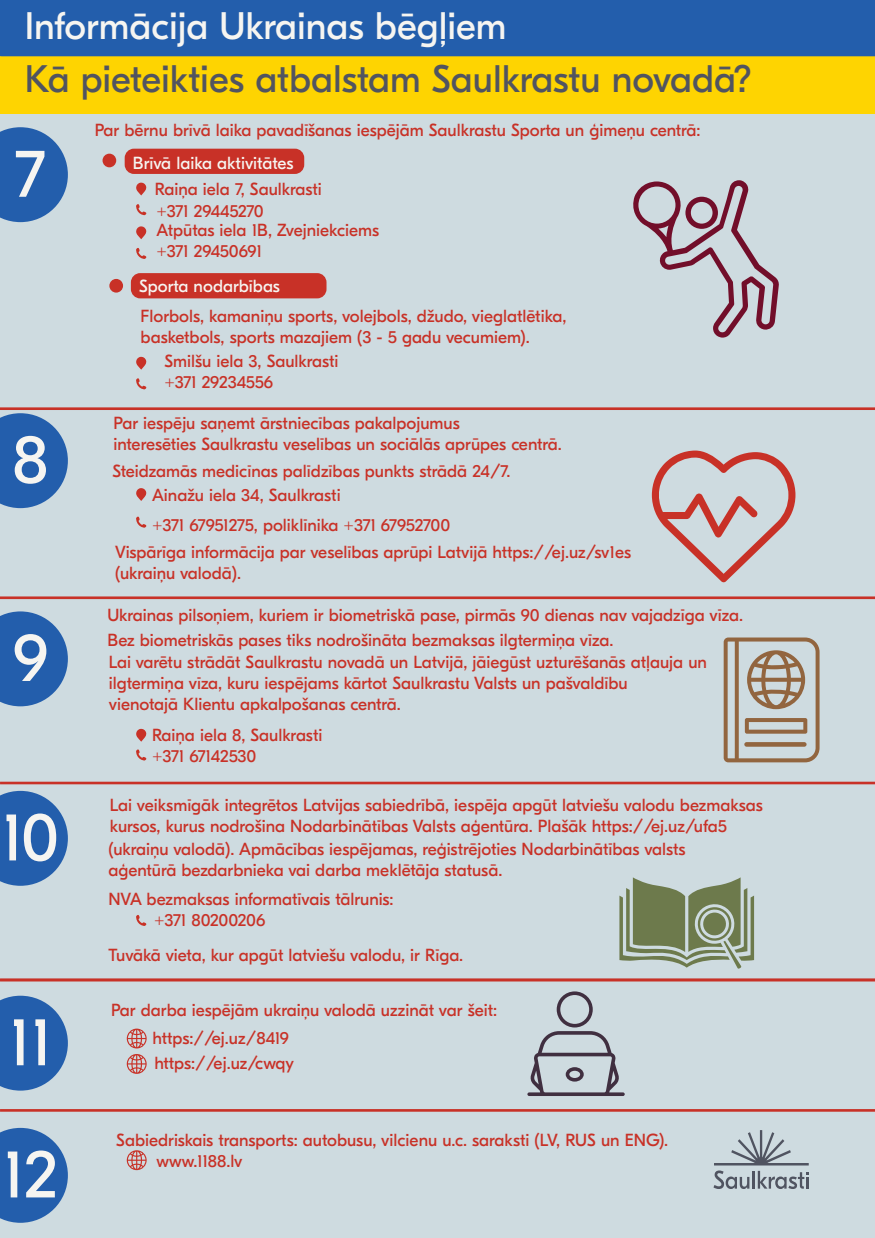
<style>
.page{position:relative;width:875px;height:1238px;background:#fff}
.page>*{position:absolute;margin:0;border:0;box-sizing:border-box;transform-origin:0 0}
.t1{font:67.99px/132.1px "GT Eesti Pro Display";color:#f6f5f1}
.t2{font:38.32px "GT Eesti Pro Display";color:#515460}
.t3{font:38.32px "GT Eesti Pro Display";color:#f6f5f1}
.t4{font:17.5px/21px "GT Eesti Pro Display";color:#c83127}
.t5{font:17.5px "GT Eesti Pro Display";color:#f6f5f1}
</style>
<div class="page">
<div style="left:0;top:113px;width:875px;height:1125px;background:#cedbe0"></div>
<div style="left:0;top:0;width:875px;height:113px;background:#fed401"></div>
<svg style="left:0;top:611px;width:68px;height:95px;background:#3e72b4"></svg>
<svg style="left:0;top:791px;width:68px;height:94px;background:#3d71b4"></svg>
<svg style="left:0;top:995px;width:68px;height:95px;background:#3e72b4"></svg>
<svg style="left:0;top:1127px;width:68px;height:95px;background:#3e72b4"></svg>
<svg style="left:713px;top:1130px;width:96px;height:59px;background:#afbac1"></svg>
<div style="left:0;top:0;width:875px;height:56px;background:#235eac"></div>
<svg style="left:0;top:127px;width:68px;height:95px;background:#3e72b4"></svg>
<svg style="left:0;top:413px;width:68px;height:95px;background:#3e72b4"></svg>
<div style="left:125px;top:149px;width:179px;height:25px;background:#c83127;border-radius:9px"></div>
<div style="left:131px;top:273px;width:196px;height:25px;background:#c83127;border-radius:9px"></div>
<hr style="left:0;top:407px;width:875px;height:3px;background:#c83127">
<hr style="left:0;top:596px;width:875px;height:3px;background:#c83127">
<svg style="left:633px;top:180px;width:146px;height:157px;background:#bcb3bc"></svg>
<svg style="left:652px;top:450px;width:143px;height:132px;background:#ccb8ba"></svg>
<svg style="left:136px;top:729px;width:10px;height:12px"></svg>
<svg style="left:136px;top:749px;width:10px;height:11px"></svg>
<svg style="left:136px;top:488px;width:10px;height:13px"></svg>
<svg style="left:136px;top:516px;width:10px;height:11px"></svg>
<svg style="left:136px;top:183px;width:10px;height:12px"></svg>
<svg style="left:136px;top:204px;width:10px;height:11px"></svg>
<svg style="left:136px;top:226px;width:10px;height:13px"></svg>
<svg style="left:136px;top:248px;width:10px;height:11px"></svg>
<svg style="left:136px;top:357px;width:10px;height:13px"></svg>
<svg style="left:136px;top:378px;width:10px;height:11px"></svg>
<svg style="left:136px;top:915px;width:10px;height:11px"></svg>
<hr style="left:0;top:781px;width:875px;height:3px;background:#c83127">
<hr style="left:0;top:978px;width:875px;height:3px;background:#c83127">
<hr style="left:0;top:1109px;width:875px;height:2px;background:#c83127">
<svg style="left:127px;top:1028px;width:20px;height:20px"></svg>
<svg style="left:127px;top:1054px;width:20px;height:19px"></svg>
<svg style="left:127px;top:1150px;width:20px;height:20px"></svg>
<svg style="left:724px;top:637px;width:96px;height:125px;background:#b8b0a5"></svg>
<svg style="left:744px;top:742px;width:63px;height:4px"></svg>
<svg style="left:619px;top:877px;width:135px;height:91px;background:#929f85"></svg>
<svg style="left:527px;top:991px;width:98px;height:105px;background:#b3bbc2"></svg>
<div style="left:103px;top:154px;width:13px;height:13px;background:#c83127;border-radius:50%"></div>
<div style="left:109px;top:279px;width:14px;height:13px;background:#c83127;border-radius:50%"></div>
<h2 class="t3" style="left:25px;top:5px;width:483px">Informācija Ukrainas bēgļiem</h2>
<h2 class="t2" style="left:25px;top:58px;width:729px">Kā pieteikties atbalstam Saulkrastu novadā?</h2>
<h1 class="t1" style="left:15px;top:109px;width:32px">7</h1>
<h1 class="t1" style="left:12px;top:395px;width:38px">8</h1>
<h1 class="t1" style="left:13px;top:593px;width:36px">9</h1>
<h1 class="t1" style="left:1px;top:772px;width:59px">10</h1>
<h1 class="t1" style="left:3px;top:977px;width:57px">11<br>12</h1>
<p class="t4" style="left:95px;top:120px;width:607px">Par bērnu brīvā laika pavadīšanas iespējām Saulkrastu Sporta un ģimeņu centrā:</p>
<p class="t5" style="left:133px;top:153px;width:162px">Brīvā laika aktivitātes</p>
<p class="t4" style="left:155px;top:178px;width:168px;line-height:21.8px">Raiņa iela 7, Saulkrasti +371 29445270</p>
<p class="t4" style="left:156px;top:220px;width:224px">Atpūtas iela 1B, Zvejniekciems +371 29450691</p>
<p class="t5" style="left:139px;top:276px;width:142px">Sporta nodarbības</p>
<p class="t4" style="left:141px;top:306px;width:427px">Florbols, kamaniņu sports, volejbols, džudo, vieglatlētika, basketbols, sports mazajiem (3 - 5 gadu vecumiem).</p>
<p class="t4" style="left:164px;top:351px;width:176px">Smilšu iela 3, Saulkrasti +371 29234556</p>
<p class="t4" style="left:114px;top:412px;width:450px">Par iespēju saņemt ārstniecības pakalpojumus<br>interesēties Saulkrastu veselības un sociālās aprūpes centrā.</p>
<p class="t4" style="left:152px;top:485px;width:190px">Ainažu iela 34, Saulkrasti</p>
<p class="t4" style="left:112px;top:461px;width:400px">Steidzamās medicīnas palīdzības punkts strādā 24/7.</p>
<p class="t4" style="left:115px;top:512px;width:518px;line-height:27.2px;text-indent:37px">+371 67951275, poliklīnika +371 67952700<br>Vispārīga informācija par veselības aprūpi Latvijā https://ej.uz/sv1es</p>
<p class="t4" style="left:115px;top:563px;width:128px">(ukraiņu valodā).</p>
<p class="t4" style="left:107px;top:604px;width:637px;line-height:24.2px">Ukrainas pilsoņiem, kuriem ir biometriskā pase, pirmās 90 dienas nav vajadzīga vīza.<br>Bez biometriskās pases tiks nodrošināta bezmaksas ilgtermiņa vīza.</p>
<p class="t4" style="left:109px;top:652px;width:600px">Lai varētu strādāt Saulkrastu novadā un Latvijā, jāiegūst uzturēšanās atļauja un ilgtermiņa vīza, kuru iespējams kārtot Saulkrastu Valsts un pašvaldību<br>vienotajā Klientu apkalpošanas centrā.</p>
<p class="t4" style="left:152px;top:725px;width:172px">Raiņa iela 8, Saulkrasti +371 67142530</p>
<p class="t4" style="left:110px;top:795px;width:654px">Lai veiksmīgāk integrētos Latvijas sabiedrībā, iespēja apgūt latviešu valodu bezmaksas kursos, kurus nodrošina Nodarbinātības Valsts aģentūra. Plašāk https://ej.uz/ufa5</p>
<p class="t4" style="left:108px;top:839px;width:579px">(ukraiņu valodā). Apmācības iespējamas, reģistrējoties Nodarbinātības valsts aģentūrā bezdarbnieka vai darba meklētāja statusā.</p>
<p class="t4" style="left:154px;top:889px;width:241px;text-indent:-46px">NVA bezmaksas informatīvais tālrunis: +371 80200206</p>
<p class="t4" style="left:108px;top:944px;width:356px">Tuvākā vieta, kur apgūt latviešu valodu, ir Rīga.</p>
<p class="t4" style="left:153px;top:995px;width:346px;line-height:28.3px;text-indent:-41px">Par darba iespējām ukraiņu valodā uzzināt var šeit: https://ej.uz/8419</p>
<p class="t4" style="left:154px;top:1052px;width:141px">https://ej.uz/cwqy</p>
<p class="t4" style="left:157px;top:1129px;width:513px;text-indent:-40px">Sabiedriskais transports: autobusu, vilcienu u.c. saraksti (LV, RUS un ENG). www.1188.lv</p>
</div>
